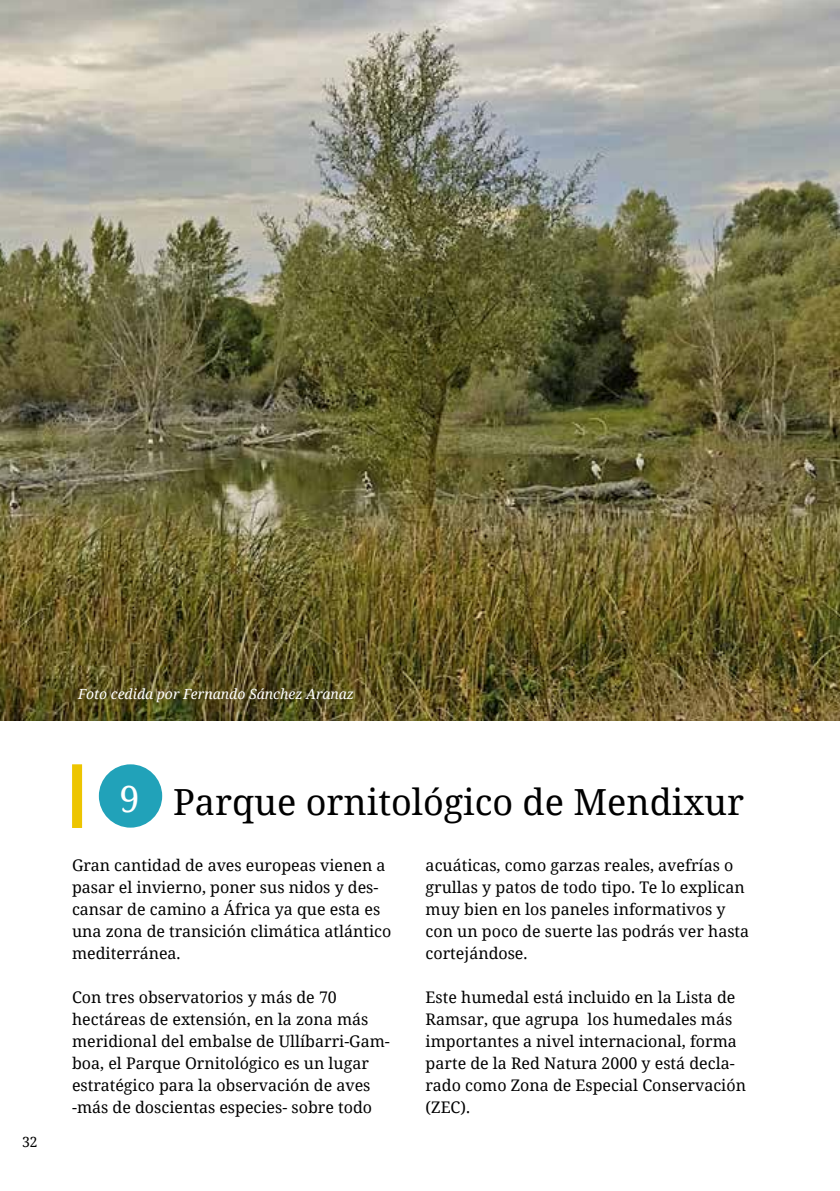
<style>
.page{position:relative;width:840px;height:1191px;background:#fff}
.page>*{position:absolute;margin:0;border:0;box-sizing:border-box;transform-origin:0 0}
.t1{font:36px "Noto Serif";color:#000}
.t2{font:36px "Noto Serif";color:#fff}
.t3{font:16px/22px "Noto Serif";color:#000}
.t4{font:italic 14px "Noto Serif";color:#fff}
.t5{font:14px "Noto Serif";color:#000}
</style>
<div class="page">
<img style="left:0;top:0;width:839px;height:720px">
<div style="left:99px;top:764px;width:63px;height:63px;background:#21a2b9;border-radius:50%"></div>
<div style="left:72px;top:764px;width:10px;height:64px;background:#edc500"></div>
<p class="t5" style="left:22px;top:1132px;width:17px">32</p>
<p class="t4" style="left:78px;top:684px;width:277px">Foto cedida por Fernando Sánchez Aranaz</p>
<h1 class="t2" style="left:119px;top:774px;width:22px">9</h1>
<h1 class="t1" style="left:173px;top:777px;width:572px">Parque ornitológico de Mendixur</h1>
<p class="t3" style="left:425px;top:853px;width:325px">acuáticas, como garzas reales, avefrías o grullas y patos de todo tipo. Te lo explican muy bien en los paneles informativos y con un poco de suerte las podrás ver hasta cortejándose.</p>
<p class="t3" style="left:425px;top:985px;width:321px">Este humedal está incluido en la Lista de Ramsar, que agrupa los humedales más importantes a nivel internacional, forma parte de la Red Natura 2000 y está decla&shy;rado como Zona de Especial Conservación (ZEC).</p>
<p class="t3" style="left:72px;top:853px;width:320px">Gran cantidad de aves europeas vienen a pasar el invierno, poner sus nidos y des&shy;cansar de camino a África ya que esta es una zona de transición climática atlántico mediterránea.</p>
<p class="t3" style="left:72px;top:985px;width:319px">Con tres observatorios y más de 70 hectáreas de extensión, en la zona más meridional del embalse de Ullíbarri-Gam&shy;boa, el Parque Ornitológico es un lugar estratégico para la observación de aves -más de doscientas especies- sobre todo</p>
</div>
